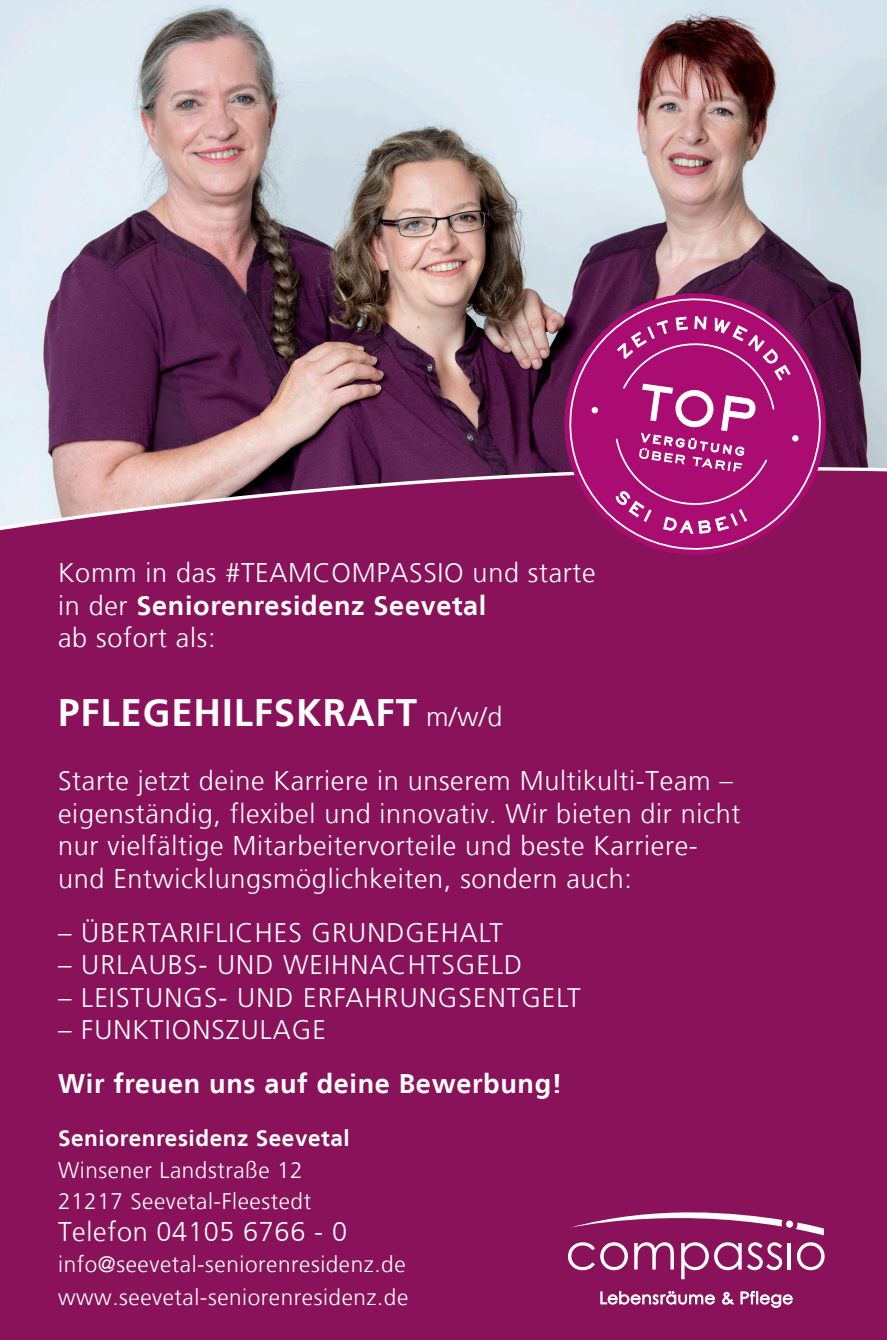
<style>
.page{position:relative;width:887px;height:1340px;background:#fff}
.page>*{position:absolute;margin:0;border:0;box-sizing:border-box;transform-origin:0 0}
.t1{font:700 38.25px "Frutiger LT";letter-spacing:.025em;color:#fff}
.t2{font:300 27px "Frutiger LT";letter-spacing:.025em;color:#fff}
.t3{font:300 27px "Frutiger LT Std";letter-spacing:.04em;color:#fff}
.t4{font:700 27px "Frutiger LT";letter-spacing:.025em;color:#fff}
.t5{font:300 22.5px "Frutiger LT";letter-spacing:.025em;color:#fff}
.t6{font:700 22.5px "Frutiger LT";letter-spacing:.025em;color:#fff}
.s1{font-weight:300}
.s2{font-weight:300;font-size:27px}
</style>
<div class="page">
<img style="left:0;top:0;width:887px;height:464px">
<div style="left:0;top:464px;width:887px;height:875px;background:#8a125a"></div>
<svg style="left:555px;top:284px;width:279px;height:279px;background:#6f2355"></svg>
<svg style="left:560px;top:289px;width:270px;height:268px;background:#8a1d64"></svg>
<div style="left:591px;top:407px;width:7px;height:6px;background:#fff;border-radius:50%"></div>
<div style="left:792px;top:435px;width:6px;height:7px;background:#fff;border-radius:50%"></div>
<svg style="left:614px;top:316px;width:176px;height:219px;background:#b32a83"></svg>
<svg style="left:568px;top:1242px;width:60px;height:28px"></svg>
<svg style="left:634px;top:1242px;width:40px;height:27px"></svg>
<svg style="left:681px;top:1242px;width:27px;height:37px"></svg>
<svg style="left:714px;top:1242px;width:68px;height:28px"></svg>
<hr style="left:787px;top:1242px;width:4px;height:27px;background:#fff">
<svg style="left:797px;top:1242px;width:27px;height:28px"></svg>
<svg style="left:569px;top:1212px;width:255px;height:23px"></svg>
<svg style="left:600px;top:1290px;width:192px;height:17px"></svg>
<p class="t2" style="left:58px;top:558px;width:539px">Komm in das #TEAMCOMPASSIO und starte</p>
<p class="t4" style="left:58px;top:589px;width:430px"><span class="s1">in der</span> Seniorenresidenz Seevetal</p>
<p class="t2" style="left:58px;top:622px;width:159px">ab sofort als:</p>
<p class="t1" style="left:58px;top:690px;width:446px">PFLEGEHILFSKRAFT <span class="s2">m/w/d</span></p>
<p class="t2" style="left:58px;top:766px;width:676px">Starte jetzt deine Karriere in unserem Multikulti-Team –</p>
<p class="t2" style="left:58px;top:798px;width:684px">eigenständig, flexibel und innovativ. Wir bieten dir nicht</p>
<p class="t2" style="left:58px;top:830px;width:641px">nur vielfältige Mitarbeitervorteile und beste Karriere-</p>
<p class="t2" style="left:58px;top:863px;width:575px">und Entwicklungsmöglichkeiten, sondern auch:</p>
<p class="t3" style="left:58px;top:917px;width:446px">– ÜBERTARIFLICHES GRUNDGEHALT</p>
<p class="t3" style="left:58px;top:949px;width:465px">– URLAUBS- UND WEIHNACHTSGELD</p>
<p class="t3" style="left:58px;top:982px;width:524px">– LEISTUNGS- UND ERFAHRUNGSENTGELT</p>
<p class="t3" style="left:58px;top:1014px;width:269px">– FUNKTIONSZULAGE</p>
<p class="t4" style="left:58px;top:1067px;width:506px">Wir freuen uns auf deine Bewerbung!</p>
<p class="t6" style="left:58px;top:1125px;width:293px">Seniorenresidenz Seevetal</p>
<p class="t5" style="left:58px;top:1157px;width:246px">Winsener Landstraße 12</p>
<p class="t5" style="left:58px;top:1188px;width:254px">21217 Seevetal-Fleestedt</p>
<p class="t2" style="left:58px;top:1216px;width:290px">Telefon 04105 6766 - 0</p>
<p class="t5" style="left:58px;top:1251px;width:349px">info@seevetal-seniorenresidenz.de</p>
<p class="t5" style="left:58px;top:1284px;width:351px">www.seevetal-seniorenresidenz.de</p>
</div>
